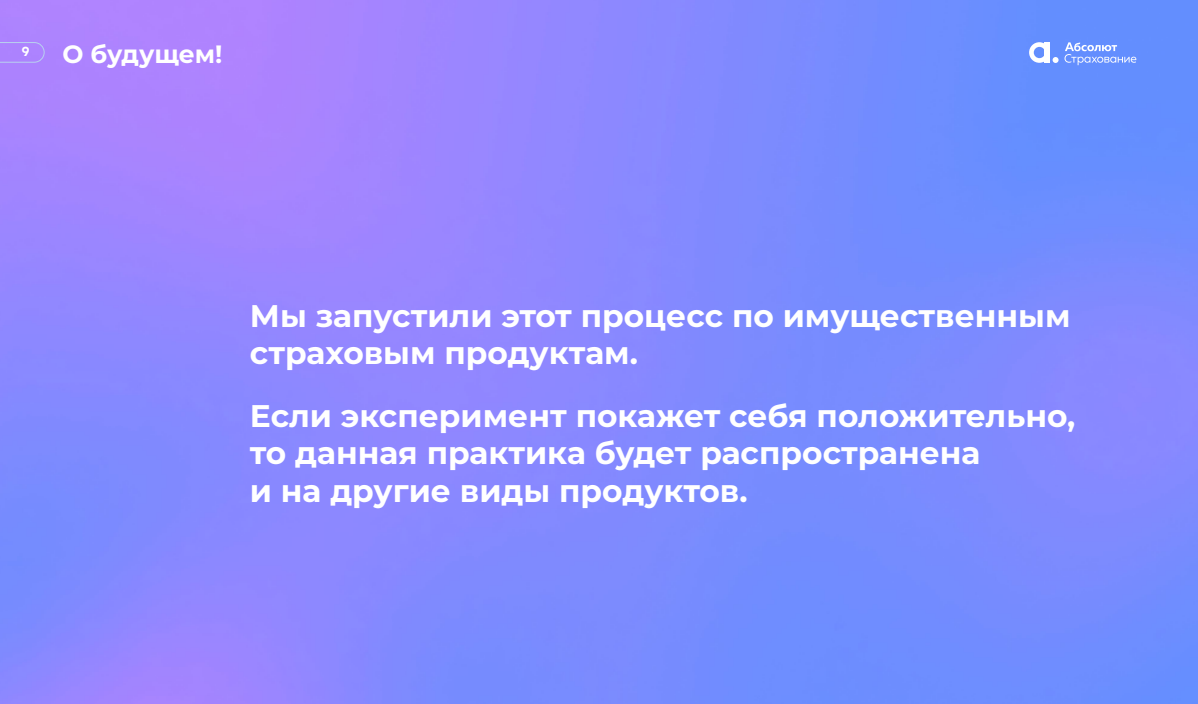
<style>
.page{position:relative;width:1198px;height:704px;background:#fff}
.page>*{position:absolute;margin:0;border:0;box-sizing:border-box;transform-origin:0 0}
.t1{font:700 31.25px/37.5px "Montserrat";color:#fff}
.t2{font:700 25px "Montserrat";color:#fff}
.t3{font:700 13.75px "Mont";color:#fff}
</style>
<div class="page">
<img style="left:0;top:0;width:1198px;height:703px">
<div style="left:1044px;top:42px;width:5px;height:21px;background:#fff"></div>
<svg style="left:1029px;top:42px;width:15px;height:21px"></svg>
<svg style="left:1052px;top:57px;width:6px;height:6px"></svg>
<svg style="left:1064px;top:42px;width:72px;height:23px;background:#84a6fe"></svg>
<svg style="left:0;top:42px;width:44px;height:20px"></svg>
<p class="t3" style="left:22px;top:42px;width:9px">9</p>
<p class="t2" style="left:62px;top:36px;width:161px">О будущем!</p>
<p class="t1" style="left:250px;top:295px;width:822px">Мы запустили этот процесс по имущественным страховым продуктам.</p>
<p class="t1" style="left:250px;top:395px;width:827px">Если эксперимент покажет себя положительно, то данная практика будет распространена<br>и на другие виды продуктов.</p>
</div>
